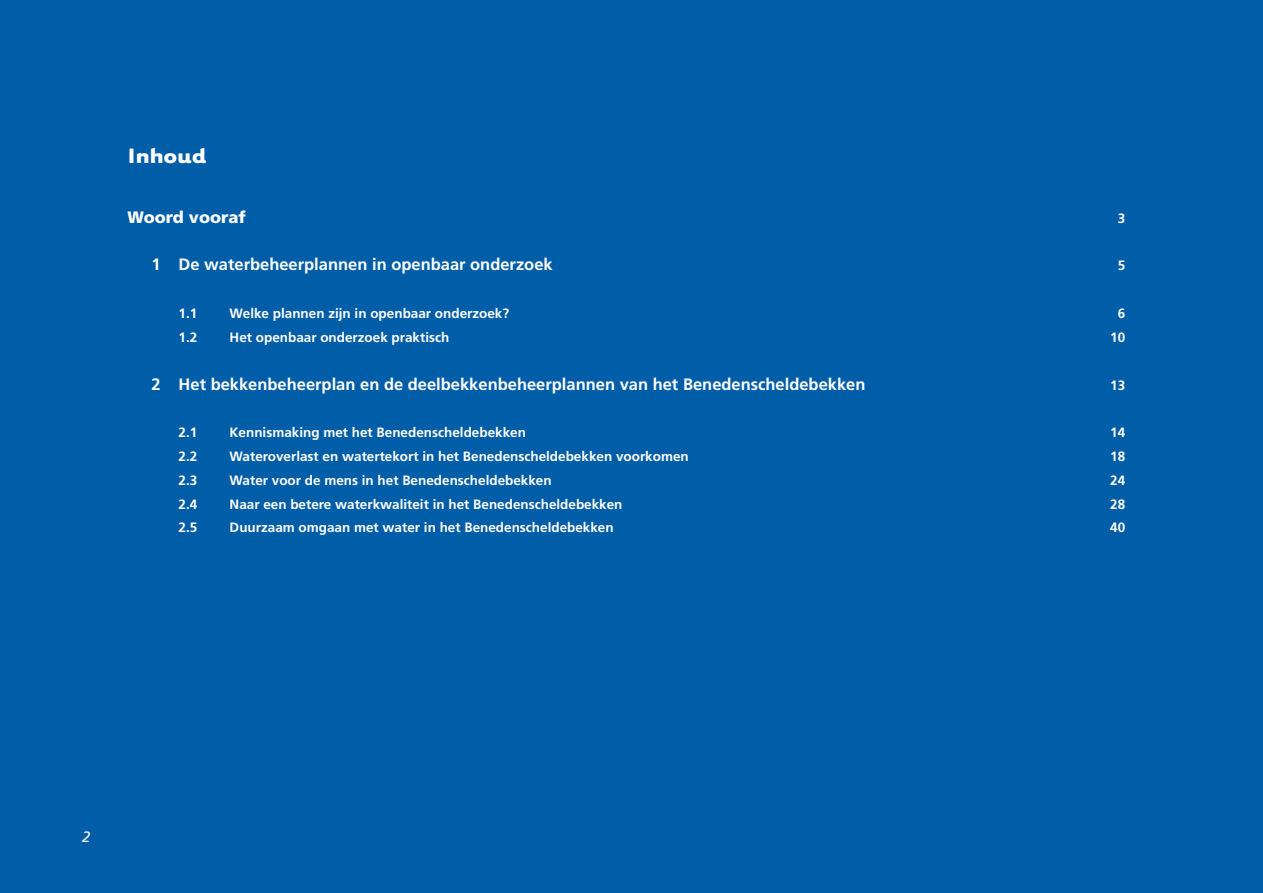
<style>
.page{position:relative;width:1263px;height:893px;background:#fff}
.page>*{position:absolute;margin:0;border:0;box-sizing:border-box;transform-origin:0 0}
.t1{font:700 24px "Tarzana Wide";color:#fff}
.t2{font:700 16.5px "Frutiger LT Std";color:#fff}
.t3{font:900 16.5px "Frutiger LT Std";color:#fff}
.t4{font:700 13.5px "Frutiger LT Std";color:#fff}
</style>
<div class="page">
<div style="left:0;top:0;width:1235px;height:893px;background:#005da8"></div>
<div style="left:1235px;top:0;width:28px;height:893px;background:#005da8"></div>
<svg style="left:82px;top:831px;width:8px;height:11px"></svg>
<h1 class="t1" style="left:128px;top:140px;width:80px">Inhoud</h1>
<p class="t3" style="left:128px;top:207px;width:120px">Woord vooraf</p>
<p class="t4" style="left:1118px;top:210px;width:9px">3</p>
<p class="t2" style="left:151px;top:255px;width:403px">1 De waterbeheerplannen in openbaar onderzoek</p>
<p class="t4" style="left:1118px;top:258px;width:9px">5</p>
<p class="t4" style="left:179px;top:305px;width:20px">1.1</p>
<p class="t4" style="left:230px;top:305px;width:281px">Welke plannen zijn in openbaar onderzoek?</p>
<p class="t4" style="left:1118px;top:305px;width:9px">6</p>
<p class="t4" style="left:179px;top:329px;width:20px">1.2</p>
<p class="t4" style="left:230px;top:329px;width:221px">Het openbaar onderzoek praktisch</p>
<p class="t4" style="left:1110px;top:329px;width:17px">10</p>
<p class="t2" style="left:151px;top:374px;width:715px">2 Het bekkenbeheerplan en de deelbekkenbeheerplannen van het Benedenscheldebekken</p>
<p class="t4" style="left:1110px;top:377px;width:17px">13</p>
<p class="t4" style="left:179px;top:424px;width:20px">2.1</p>
<p class="t4" style="left:230px;top:424px;width:298px">Kennismaking met het Benedenscheldebekken</p>
<p class="t4" style="left:1110px;top:424px;width:17px">14</p>
<p class="t4" style="left:179px;top:448px;width:20px">2.2</p>
<p class="t4" style="left:230px;top:448px;width:461px">Wateroverlast en watertekort in het Benedenscheldebekken voorkomen</p>
<p class="t4" style="left:1110px;top:448px;width:17px">18</p>
<p class="t4" style="left:179px;top:472px;width:20px">2.3</p>
<p class="t4" style="left:230px;top:472px;width:324px">Water voor de mens in het Benedenscheldebekken</p>
<p class="t4" style="left:1110px;top:472px;width:17px">24</p>
<p class="t4" style="left:179px;top:496px;width:20px">2.4</p>
<p class="t4" style="left:230px;top:496px;width:394px">Naar een betere waterkwaliteit in het Benedenscheldebekken</p>
<p class="t4" style="left:1110px;top:496px;width:17px">28</p>
<p class="t4" style="left:179px;top:520px;width:20px">2.5</p>
<p class="t4" style="left:230px;top:520px;width:386px">Duurzaam omgaan met water in het Benedenscheldebekken</p>
<p class="t4" style="left:1110px;top:520px;width:17px">40</p>
</div>
